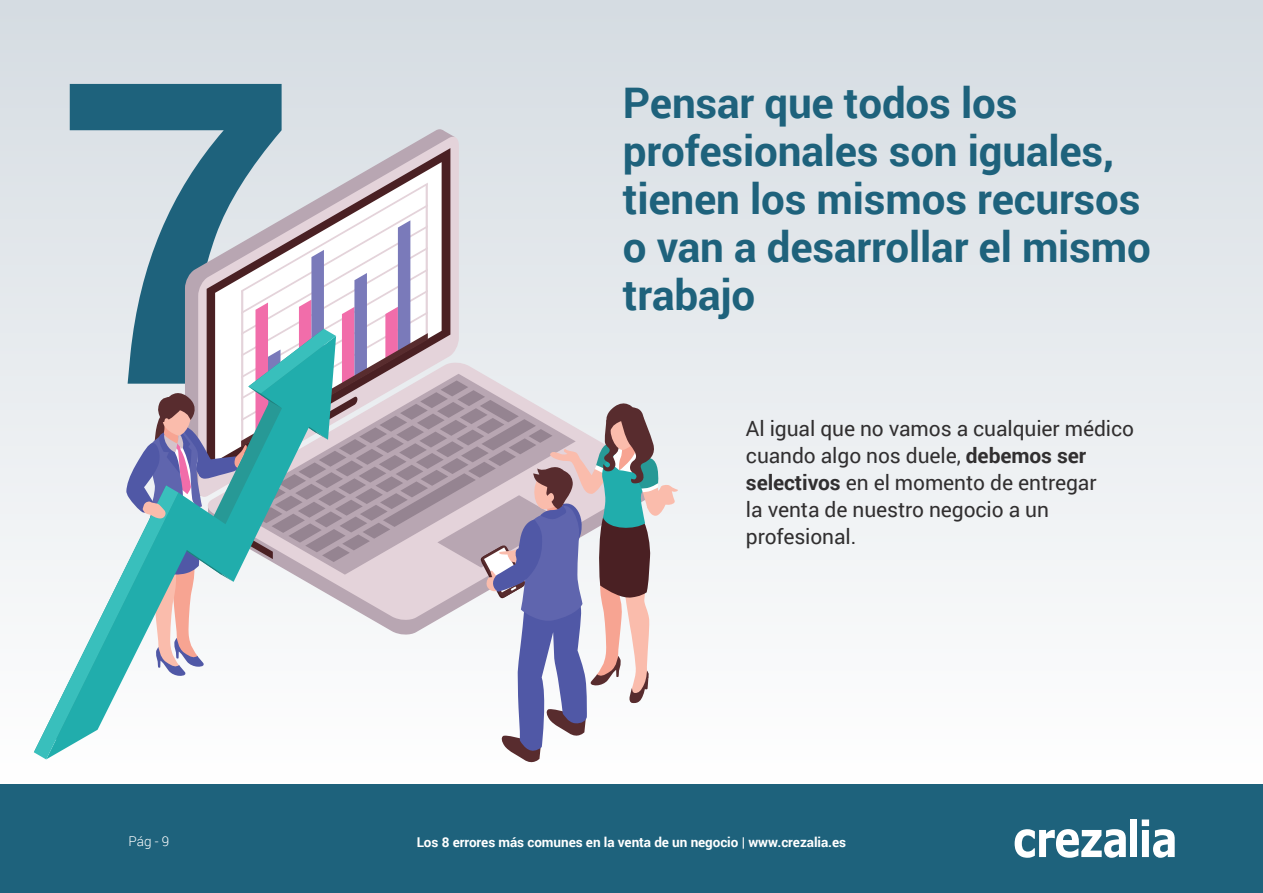
<style>
.page{position:relative;width:1263px;height:893px;background:#fff}
.page>*{position:absolute;margin:0;border:0;box-sizing:border-box;transform-origin:0 0}
.t1{font:700 421.5px "Roboto";color:#1e627c}
.t2{font:700 42.15px/48px "Roboto";letter-spacing:-.005em;color:#1e627c}
.t3{font:21px/27px "Roboto";letter-spacing:-.005em;color:#312f30}
.t4{font:700 13.5px "Roboto";letter-spacing:-.005em;color:#fff}
.t5{font:300 13.5px "Roboto";color:#fff}
.s1{font-weight:700}
</style>
<div class="page">
<div style="left:0;top:784px;width:1263px;height:109px;background:#1e627c"></div>
<svg style="left:1015px;top:829px;width:111px;height:29px"></svg>
<div style="left:1130px;top:819px;width:7px;height:38px;background:#fff"></div>
<svg style="left:1142px;top:819px;width:33px;height:39px"></svg>
<div style="left:0;top:0;width:1263px;height:784px;background:linear-gradient(to bottom,#d5dce2,#fefefe)"></div>
<div style="left:185px;top:127px;width:261px;height:56px;background:#dce2e7"></div>
<svg style="left:438px;top:130px;width:17px;height:5px"></svg>
<svg style="left:198px;top:135px;width:261px;height:48px;background:#d9dae0"></svg>
<svg style="left:207px;top:148px;width:243px;height:35px;background:#cccacf"></svg>
<svg style="left:215px;top:162px;width:227px;height:21px;background:#d2cfd4"></svg>
<svg style="left:34px;top:183px;width:645px;height:583px"></svg>
<h1 class="t1" style="left:57px;top:-64px;width:243px">7</h1>
<h2 class="t2" style="left:623px;top:77px;width:529px">Pensar que todos los profesionales son iguales, tienen los mismos recursos o van a desarrollar el mismo trabajo</h2>
<p class="t3" style="left:746px;top:415px;width:390px">Al igual que no vamos a cualquier médico cuando algo nos duele, <span class="s1">debemos ser selectivos</span> en el momento de entregar<br>la venta de nuestro negocio a un profesional.</p>
<p class="t5" style="left:129px;top:832px;width:42px">Pág - 9</p>
<p class="t4" style="left:417px;top:833px;width:431px">Los 8 errores más comunes en la venta de un negocio | www.crezalia.es</p>
</div>
